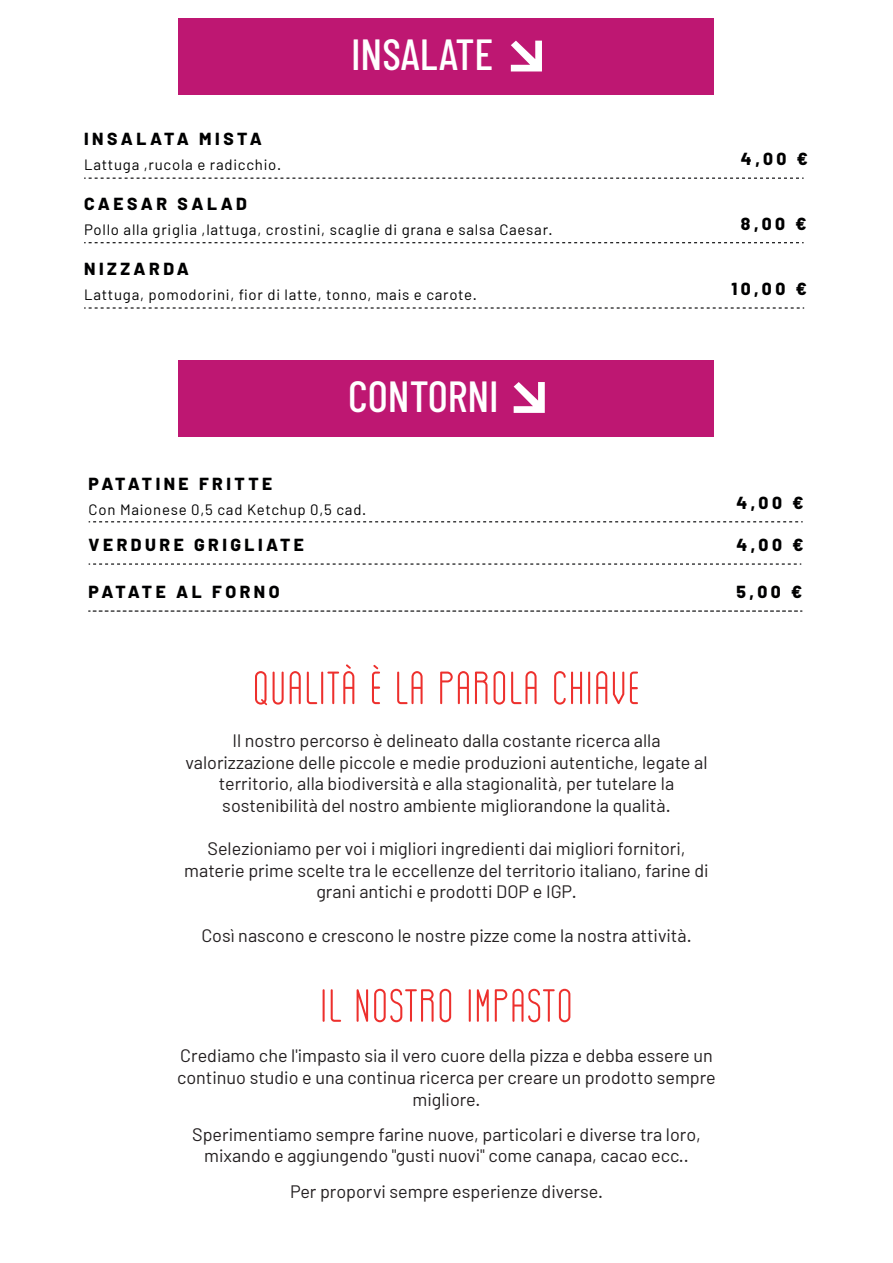
<style>
.page{position:relative;width:893px;height:1263px;background:#fff}
.page>*{position:absolute;margin:0;border:0;box-sizing:border-box;transform-origin:0 0}
.t1{font:500 43.5px "Barlow Condensed";color:#fff}
.t2{font:18px/21.6px "Barlow";color:#231f20;text-align:center}
.t3{font:800 17.4px "Barlow";letter-spacing:.2em;color:#000001}
.t4{font:15px "Barlow";letter-spacing:.05em;color:#000001}
</style>
<div class="page">
<svg style="left:84px;top:242px;width:720px;height:1px"></svg>
<svg style="left:84px;top:178px;width:720px;height:1px"></svg>
<svg style="left:84px;top:307px;width:720px;height:2px"></svg>
<svg style="left:89px;top:521px;width:714px;height:1px"></svg>
<svg style="left:89px;top:563px;width:712px;height:2px"></svg>
<svg style="left:89px;top:610px;width:713px;height:2px"></svg>
<hr style="left:323px;top:989px;width:2px;height:33px;background:#ed302d">
<svg style="left:331px;top:989px;width:10px;height:33px"></svg>
<svg style="left:357px;top:989px;width:11px;height:33px"></svg>
<svg style="left:374px;top:989px;width:60px;height:33px"></svg>
<svg style="left:440px;top:989px;width:11px;height:33px"></svg>
<hr style="left:469px;top:989px;width:2px;height:33px;background:#ed302d">
<svg style="left:477px;top:989px;width:12px;height:33px"></svg>
<svg style="left:495px;top:989px;width:75px;height:33px"></svg>
<svg style="left:255px;top:671px;width:12px;height:34px"></svg>
<svg style="left:273px;top:671px;width:11px;height:34px"></svg>
<svg style="left:290px;top:671px;width:11px;height:33px"></svg>
<svg style="left:307px;top:671px;width:10px;height:33px"></svg>
<hr style="left:321px;top:671px;width:2px;height:33px;background:#ed302d">
<svg style="left:327px;top:664px;width:27px;height:40px"></svg>
<svg style="left:397px;top:671px;width:26px;height:33px"></svg>
<svg style="left:440px;top:671px;width:29px;height:33px"></svg>
<svg style="left:475px;top:671px;width:12px;height:33px"></svg>
<svg style="left:494px;top:671px;width:11px;height:34px"></svg>
<svg style="left:511px;top:671px;width:26px;height:33px"></svg>
<svg style="left:554px;top:671px;width:28px;height:34px"></svg>
<hr style="left:588px;top:671px;width:2px;height:33px;background:#ed302d">
<svg style="left:596px;top:671px;width:11px;height:33px"></svg>
<svg style="left:613px;top:671px;width:11px;height:33px"></svg>
<svg style="left:372px;top:665px;width:8px;height:39px"></svg>
<svg style="left:630px;top:671px;width:8px;height:33px"></svg>
<div style="left:179px;top:18px;width:535px;height:76px;background:#be1772"></div>
<svg style="left:511px;top:41px;width:31px;height:30px"></svg>
<div style="left:179px;top:360px;width:535px;height:77px;background:#be1772"></div>
<svg style="left:514px;top:382px;width:31px;height:31px"></svg>
<p class="t3" style="left:84px;top:128px;width:179px">INSALATA MISTA</p>
<p class="t4" style="left:84px;top:156px;width:198px">Lattuga ,rucola e radicchio.</p>
<h1 class="t1" style="left:351px;top:23px;width:144px">INSALATE</h1>
<p class="t3" style="left:84px;top:193px;width:164px">CAESAR SALAD</p>
<p class="t4" style="left:84px;top:220px;width:470px">Pollo alla griglia ,lattuga, crostini, scaglie di grana e salsa Caesar.</p>
<p class="t3" style="left:741px;top:148px;width:68px">4,00 €</p>
<p class="t3" style="left:741px;top:213px;width:67px">8,00 €</p>
<p class="t3" style="left:84px;top:257px;width:106px">NIZZARDA</p>
<p class="t4" style="left:84px;top:285px;width:394px">Lattuga, pomodorini, fior di latte, tonno, mais e carote.</p>
<p class="t3" style="left:731px;top:278px;width:77px">10,00 €</p>
<h1 class="t1" style="left:348px;top:366px;width:152px">CONTORNI</h1>
<p class="t3" style="left:89px;top:473px;width:185px">PATATINE FRITTE</p>
<p class="t4" style="left:89px;top:500px;width:279px">Con Maionese 0,5 cad Ketchup 0,5 cad.</p>
<p class="t3" style="left:736px;top:492px;width:68px">4,00 €</p>
<p class="t3" style="left:89px;top:534px;width:217px">VERDURE GRIGLIATE</p>
<p class="t3" style="left:736px;top:534px;width:68px">4,00 €</p>
<p class="t3" style="left:89px;top:581px;width:192px">PATATE AL FORNO</p>
<p class="t3" style="left:737px;top:581px;width:67px">5,00 €</p>
<p class="t2" style="left:185px;top:729px;width:524px">Il nostro percorso è delineato dalla costante ricerca alla valorizzazione delle piccole e medie produzioni autentiche, legate al territorio, alla biodiversità e alla stagionalità, per tutelare la sostenibilità del nostro ambiente migliorandone la qualità.</p>
<p class="t2" style="left:184px;top:837px;width:526px">Selezioniamo per voi i migliori ingredienti dai migliori fornitori, materie prime scelte tra le eccellenze del territorio italiano, farine di grani antichi e prodotti DOP e IGP.</p>
<p class="t2" style="left:201px;top:924px;width:492px">Così nascono e crescono le nostre pizze come la nostra attività.</p>
<p class="t2" style="left:177px;top:1045px;width:540px">Crediamo che l'impasto sia il vero cuore della pizza e debba essere un continuo studio e una continua ricerca per creare un prodotto sempre migliore.</p>
<p class="t2" style="left:192px;top:1123px;width:510px">Sperimentiamo sempre farine nuove, particolari e diverse tra loro, mixando e aggiungendo "gusti nuovi" come canapa, cacao ecc..</p>
<p class="t2" style="left:290px;top:1180px;width:314px">Per proporvi sempre esperienze diverse.</p>
</div>
